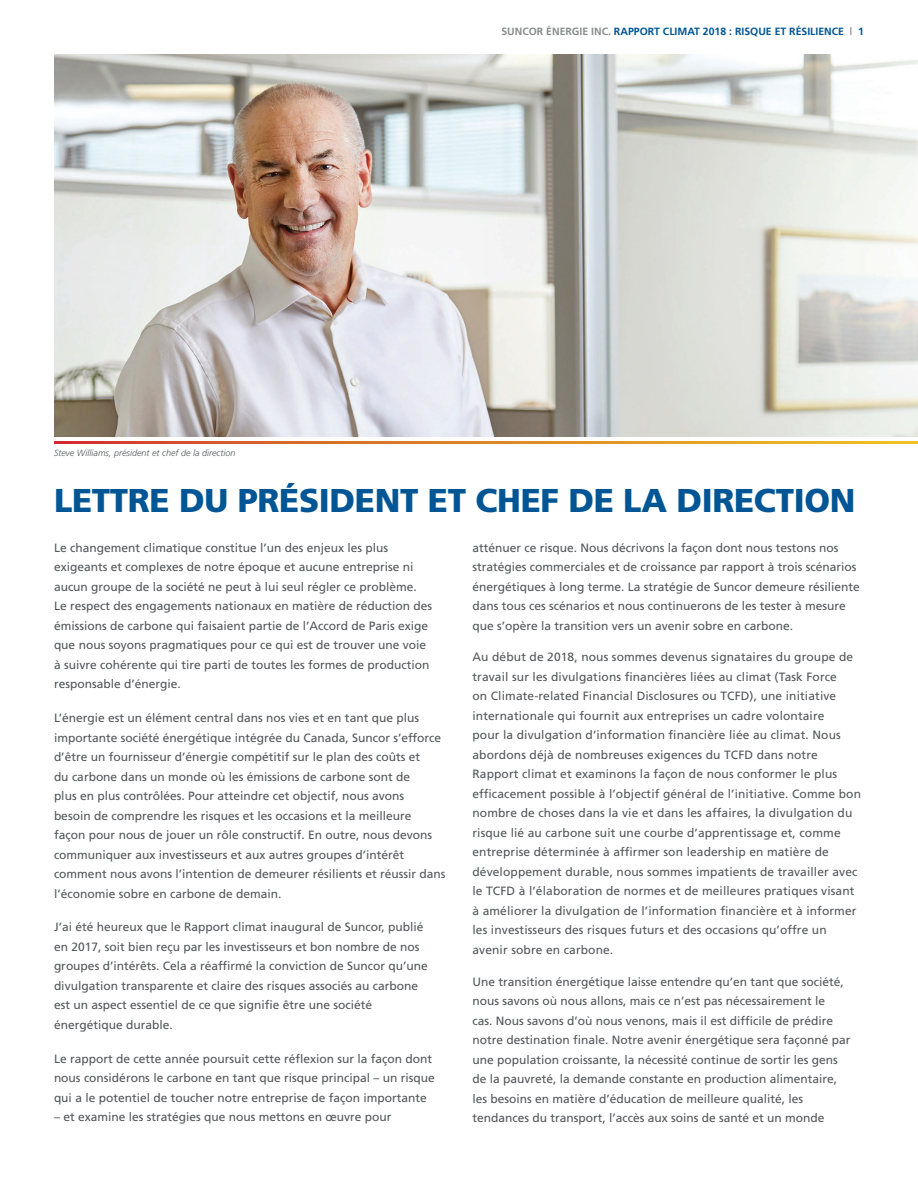
<style>
.page{position:relative;width:918px;height:1188px;background:#fff}
.page>*{position:absolute;margin:0;border:0;box-sizing:border-box;transform-origin:0 0}
.t1{font:900 33px "Frutiger LT Std";letter-spacing:-.01em;color:#005595}
.t2{font:12px/19.5px "Frutiger LT Std";color:#535659}
.t3{font:700 10.5px "Frutiger";color:#005595}
.t4{font:italic 300 9px "Frutiger";color:#535659}
.s1{color:#898c8d}
.s2{color:#0b5595}
</style>
<div class="page">
<svg style="left:54px;top:441px;width:864px;height:2px;background:#dd8129"></svg>
<img style="left:54px;top:54px;width:864px;height:382px">
<p class="t3" style="left:501px;top:25px;width:364px"><span class="s1">SUNCOR ÉNERGIE INC.</span> RAPPORT CLIMAT 2018 : RISQUE ET RÉSILIENCE <span class="s1">|</span> <span class="s2">1</span></p>
<p class="t4" style="left:54px;top:448px;width:183px">Steve Williams, président et chef de la direction</p>
<h1 class="t1" style="left:54px;top:481px;width:803px">LETTRE DU PRÉSIDENT ET CHEF DE LA DIRECTION</h1>
<p class="t2" style="left:54px;top:538px;width:380px">Le changement climatique constitue l’un des enjeux les plus exigeants et complexes de notre époque et aucune entreprise ni aucun groupe de la société ne peut à lui seul régler ce problème.<br>Le respect des engagements nationaux en matière de réduction des émissions de carbone qui faisaient partie de l’Accord de Paris exige que nous soyons pragmatiques pour ce qui est de trouver une voie à suivre cohérente qui tire parti de toutes les formes de production responsable d’énergie.</p>
<p class="t2" style="left:54px;top:708px;width:393px">L’énergie est un élément central dans nos vies et en tant que plus importante société énergétique intégrée du Canada, Suncor s’efforce d’être un fournisseur d’énergie compétitif sur le plan des coûts et<br>du carbone dans un monde où les émissions de carbone sont de<br>plus en plus contrôlées. Pour atteindre cet objectif, nous avons<br>besoin de comprendre les risques et les occasions et la meilleure façon pour nous de jouer un rôle constructif. En outre, nous devons communiquer aux investisseurs et aux autres groupes d’intérêt comment nous avons l’intention de demeurer résilients et réussir dans l’économie sobre en carbone de demain.</p>
<p class="t2" style="left:54px;top:918px;width:375px">J’ai été heureux que le Rapport climat inaugural de Suncor, publié en 2017, soit bien reçu par les investisseurs et bon nombre de nos groupes d’intérêts. Cela a réaffrmé la conviction de Suncor qu’une divulgation transparente et claire des risques associés au carbone est un aspect essentiel de ce que signife être une société énergétique durable.</p>
<p class="t2" style="left:54px;top:1049px;width:382px">Le rapport de cette année poursuit cette réfexion sur la façon dont nous considérons le carbone en tant que risque principal – un risque qui a le potentiel de toucher notre entreprise de façon importante</p>
<p class="t2" style="left:54px;top:1107px;width:339px">– et examine les stratégies que nous mettons en œuvre pour</p>
<p class="t2" style="left:472px;top:538px;width:389px">atténuer ce risque. Nous décrivons la façon dont nous testons nos stratégies commerciales et de croissance par rapport à trois scénarios énergétiques à long terme. La stratégie de Suncor demeure résiliente dans tous ces scénarios et nous continuerons de les tester à mesure que s’opère la transition vers un avenir sobre en carbone.</p>
<p class="t2" style="left:472px;top:648px;width:390px">Au début de 2018, nous sommes devenus signataires du groupe de travail sur les divulgations fnancières liées au climat (Task Force<br>on Climate-related Financial Disclosures ou TCFD), une initiative internationale qui fournit aux entreprises un cadre volontaire<br>pour la divulgation d’information fnancière liée au climat. Nous abordons déjà de nombreuses exigences du TCFD dans notre Rapport climat et examinons la façon de nous conformer le plus effcacement possible à l’objectif général de l’initiative. Comme bon nombre de choses dans la vie et dans les affaires, la divulgation du risque lié au carbone suit une courbe d’apprentissage et, comme entreprise déterminée à affrmer son leadership en matière de développement durable, nous sommes impatients de travailler avec le TCFD à l’élaboration de normes et de meilleures pratiques visant à améliorer la divulgation de l’information fnancière et à informer les investisseurs des risques futurs et des occasions qu’offre un avenir sobre en carbone.</p>
<p class="t2" style="left:472px;top:972px;width:380px">Une transition énergétique laisse entendre qu’en tant que société, nous savons où nous allons, mais ce n’est pas nécessairement le<br>cas. Nous savons d’où nous venons, mais il est diffcile de prédire notre destination fnale. Notre avenir énergétique sera façonné par une population croissante, la nécessité continue de sortir les gens de la pauvreté, la demande constante en production alimentaire, les besoins en matière d’éducation de meilleure qualité, les tendances du transport, l’accès aux soins de santé et un monde</p>
</div>
